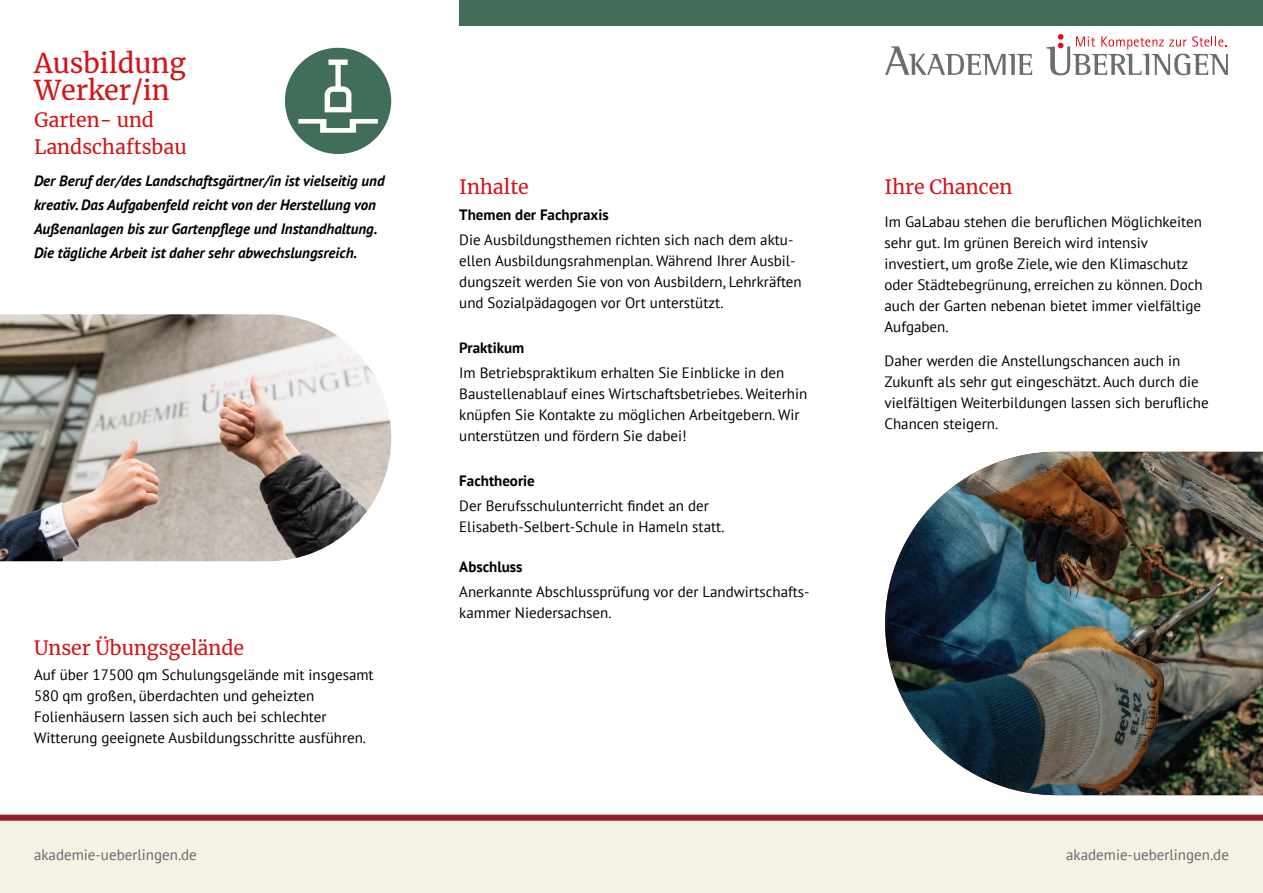
<style>
.page{position:relative;width:1263px;height:893px;background:#fff}
.page>*{position:absolute;margin:0;border:0;box-sizing:border-box;transform-origin:0 0}
.t1{font:27px/27px "Merriweather";color:#d51317}
.t2{font:19.5px/27px "Merriweather";color:#d51317}
.t3{font:15px/21px "PT Sans";color:#000}
.t4{font:italic 700 15px/24px "PT Sans";color:#000}
.t5{font:700 15px "PT Sans";color:#000}
.t6{font:15px "PT Sans";color:#64696c}
</style>
<div class="page">
<svg style="left:0;top:815px;width:1263px;height:78px;background:#ede2d6"></svg>
<div style="left:459px;top:0;width:804px;height:26px;background:#436c59"></div>
<svg style="left:885px;top:46px;width:147px;height:29px"></svg>
<svg style="left:1046px;top:34px;width:182px;height:41px"></svg>
<img style="left:0;top:314px;width:391px;height:247px">
<img style="left:885px;top:452px;width:378px;height:343px">
<img style="left:285px;top:48px;width:106px;height:106px;border-radius:52px">
<h1 class="t1" style="left:34px;top:49px;width:153px">Ausbildung<br>Werker/in</h1>
<h2 class="t2" style="left:34px;top:106px;width:154px">Garten- und<br>Landschaftsbau</h2>
<p class="t4" style="left:34px;top:168px;width:352px">Der Beruf der/des Landschaftsgärtner/in ist vielseitig und kreativ. Das Aufgabenfeld reicht von der Herstellung von Außenanlagen bis zur Gartenpflege und Instandhaltung.<br>Die tägliche Arbeit ist daher sehr abwechslungsreich.</p>
<h2 class="t2" style="left:34px;top:634px;width:212px">Unser Übungsgelände</h2>
<p class="t3" style="left:34px;top:664px;width:341px">Auf über 17500 qm Schulungsgelände mit insgesamt 580 qm großen, überdachten und geheizten Folienhäusern lassen sich auch bei schlechter Witterung geeignete Ausbildungsschritte ausführen.</p>
<h2 class="t2" style="left:459px;top:172px;width:71px">Inhalte</h2>
<p class="t5" style="left:459px;top:205px;width:151px">Themen der Fachpraxis</p>
<p class="t3" style="left:459px;top:229px;width:344px">Die Ausbildungsthemen richten sich nach dem aktu&shy;ellen Ausbildungsrahmenplan. Während Ihrer Ausbil&shy;dungszeit werden Sie von von Ausbildern, Lehrkräften und Sozialpädagogen vor Ort unterstützt.</p>
<p class="t5" style="left:459px;top:338px;width:66px">Praktikum</p>
<p class="t3" style="left:459px;top:362px;width:350px">Im Betriebspraktikum erhalten Sie Einblicke in den Baustellenablauf eines Wirtschaftsbetriebes. Weiterhin knüpfen Sie Kontakte zu möglichen Arbeitgebern. Wir unterstützen und fördern Sie dabei!</p>
<p class="t5" style="left:459px;top:470px;width:77px">Fachtheorie</p>
<p class="t3" style="left:459px;top:495px;width:267px">Der Berufsschulunterricht findet an der<br>Elisabeth-Selbert-Schule in Hameln statt.</p>
<p class="t5" style="left:459px;top:557px;width:65px">Abschluss</p>
<p class="t3" style="left:459px;top:581px;width:352px">Anerkannte Abschlussprüfung vor der Landwirtschafts&shy;kammer Niedersachsen.</p>
<h2 class="t2" style="left:884px;top:172px;width:129px">Ihre Chancen</h2>
<p class="t3" style="left:884px;top:211px;width:320px">Im GaLabau stehen die beruflichen Möglichkeiten sehr gut. Im grünen Bereich wird intensiv investiert, um große Ziele, wie den Klimaschutz oder Städtebegrünung, erreichen zu können. Doch auch der Garten nebenan bietet immer vielfältige Aufgaben.</p>
<p class="t3" style="left:884px;top:350px;width:326px">Daher werden die Anstellungschancen auch in Zukunft als sehr gut eingeschätzt. Auch durch die vielfältigen Weiterbildungen lassen sich berufliche Chancen steigern.</p>
<p class="t6" style="left:34px;top:845px;width:164px">akademie-ueberlingen.de</p>
<p class="t6" style="left:1066px;top:845px;width:164px">akademie-ueberlingen.de</p>
</div>
